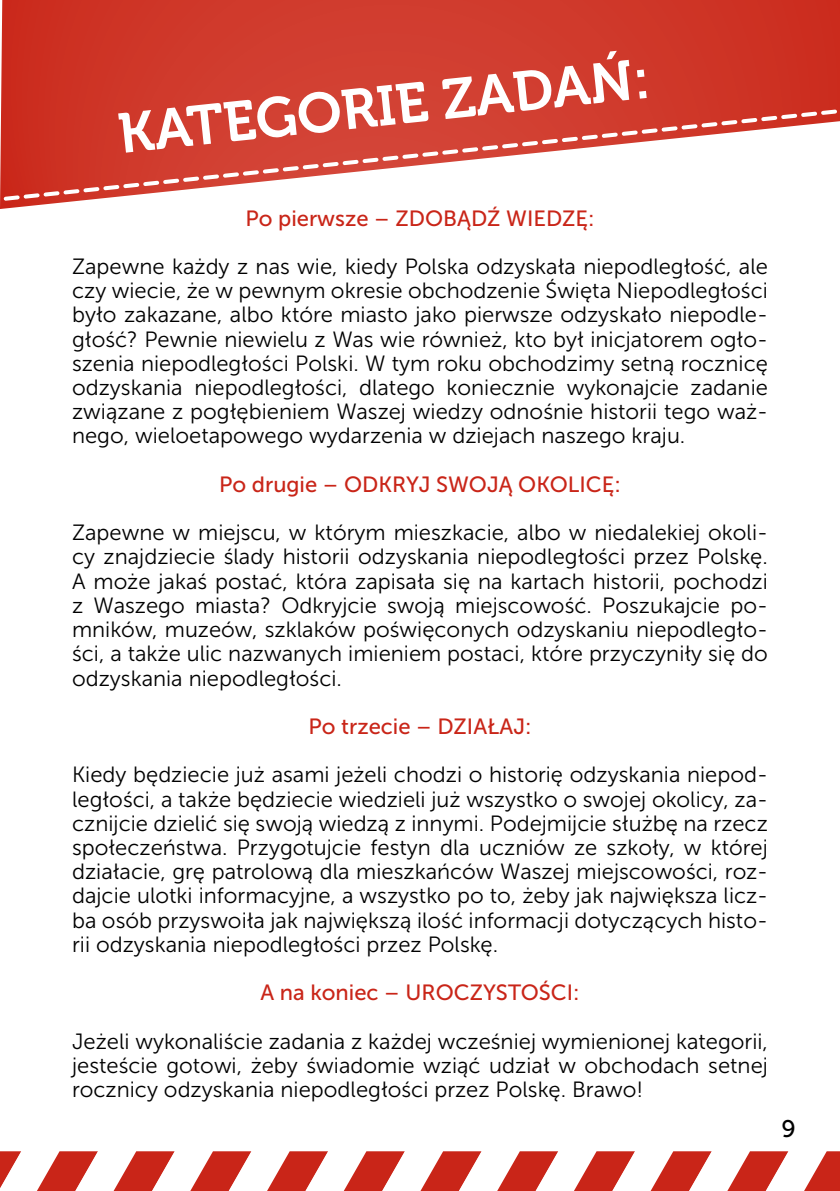
<style>
.page{position:relative;width:840px;height:1191px;background:#fff}
.page>*{position:absolute;margin:0;border:0;box-sizing:border-box;transform-origin:0 0}
.t1{font:56px "Museo 700";color:#fff}
.t2{font:24px "Museo Sans 500";color:#000}
.t3{font:22px/24.2px "Museo Sans 300";color:#000;text-align:justify}
.t4{font:22px "Museo Sans 500";color:#c92518}
</style>
<div class="page">
<svg style="left:0;top:1151px;width:839px;height:40px"></svg>
<svg style="left:0;top:0;width:839px;height:209px;background:#d03f31"></svg>
<svg style="left:0;top:105px;width:839px;height:100px"></svg>
<h1 class="t1" style="left:115px;top:103px;width:535px;rotate:-6deg">KATEGORIE ZADAŃ:</h1>
<p class="t4" style="left:245px;top:206px;width:350px">Po pierwsze – ZDOBĄDŹ WIEDZĘ:</p>
<p class="t3" style="left:72px;top:254px;width:697px">Zapewne każdy z nas wie, kiedy Polska odzyskała niepodległość, ale czy wiecie, że w pewnym okresie obchodzenie Święta Niepodległości było zakazane, albo które miasto jako pierwsze odzyskało niepodle&shy;głość? Pewnie niewielu z Was wie również, kto był inicjatorem ogło&shy;szenia niepodległości Polski. W tym roku obchodzimy setną rocznicę odzyskania niepodległości, dlatego koniecznie wykonajcie zadanie związane z pogłębieniem Waszej wiedzy odnośnie historii tego waż&shy;nego, wieloetapowego wydarzenia w dziejach naszego kraju.</p>
<p class="t4" style="left:219px;top:472px;width:403px">Po drugie – ODKRYJ SWOJĄ OKOLICĘ:</p>
<p class="t3" style="left:72px;top:521px;width:697px">Zapewne w miejscu, w którym mieszkacie, albo w niedalekiej okoli&shy;cy znajdziecie ślady historii odzyskania niepodległości przez Polskę.<br>A może jakaś postać, która zapisała się na kartach historii, pochodzi z Waszego miasta? Odkryjcie swoją miejscowość. Poszukajcie po&shy;mników, muzeów, szklaków poświęconych odzyskaniu niepodległo&shy;ści, a także ulic nazwanych imieniem postaci, które przyczyniły się do odzyskania niepodległości.</p>
<p class="t4" style="left:308px;top:714px;width:224px">Po trzecie – DZIAŁAJ:</p>
<p class="t3" style="left:72px;top:763px;width:697px">Kiedy będziecie już asami jeżeli chodzi o historię odzyskania niepod&shy;ległości, a także będziecie wiedzieli już wszystko o swojej okolicy, za&shy;cznijcie dzielić się swoją wiedzą z innymi. Podejmijcie służbę na rzecz społeczeństwa. Przygotujcie festyn dla uczniów ze szkoły, w której działacie, grę patrolową dla mieszkańców Waszej miejscowości, roz&shy;dajcie ulotki informacyjne, a wszystko po to, żeby jak największa licz&shy;ba osób przyswoiła jak największą ilość informacji dotyczących histo&shy;rii odzyskania niepodległości przez Polskę.</p>
<p class="t4" style="left:260px;top:980px;width:320px">A na koniec – UROCZYSTOŚCI:</p>
<p class="t3" style="left:72px;top:1029px;width:697px">Jeżeli wykonaliście zadania z każdej wcześniej wymienionej kategorii, jesteście gotowi, żeby świadomie wziąć udział w obchodach setnej rocznicy odzyskania niepodległości przez Polskę. Brawo!</p>
<p class="t2" style="left:781px;top:1115px;width:16px">9</p>
</div>
